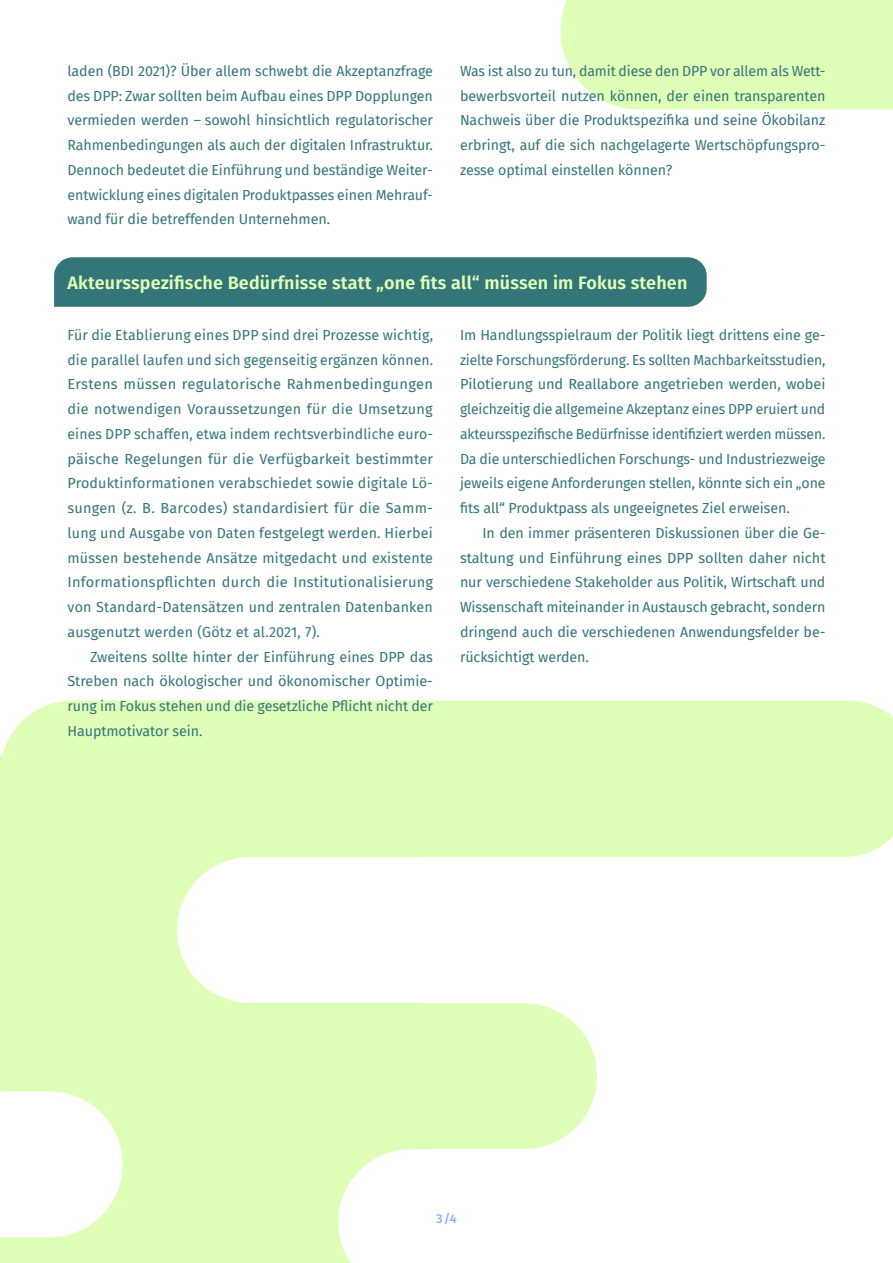
<style>
.page{position:relative;width:893px;height:1263px;background:#fff}
.page>*{position:absolute;margin:0;border:0;box-sizing:border-box;transform-origin:0 0}
.t1{font:600 18px "Fira Sans";letter-spacing:.01em;color:#dfffb9}
.t2{font:14.25px/24.8px "Fira Sans";letter-spacing:-.005em;color:#337578;text-align:justify}
.t3{font:500 12.75px "Fira Sans";color:#87adff}
</style>
<div class="page">
<div style="left:54px;top:257px;width:653px;height:50px;background:#337578"></div>
<div style="left:560px;top:0;width:333px;height:110px;background:#dfffb9"></div>
<svg style="left:0;top:700px;width:893px;height:563px;fill:#dfffb9"></svg>
<p class="t2" style="left:68px;top:58px;width:367px">laden (BDI 2021)? Über allem schwebt die Akzeptanzfrage des DPP: Zwar sollten beim Aufbau eines DPP Dopplungen vermieden werden – sowohl hinsichtlich regulatorischer Rahmenbedingungen als auch der digitalen Infrastruktur.<br>Dennoch bedeutet die Einführung und beständige Weiter&shy;entwicklung eines digitalen Produktpasses einen Mehrauf&shy;wand für die betreffenden Unternehmen.</p>
<p class="t2" style="left:460px;top:58px;width:367px">Was ist also zu tun, damit diese den DPP vor allem als Wett&shy;bewerbsvorteil nutzen können, der einen transparenten Nachweis über die Produktspezifika und seine Ökobilanz erbringt, auf die sich nachgelagerte Wertschöpfungspro&shy;zesse optimal einstellen können?</p>
<p class="t1" style="left:68px;top:268px;width:621px">Akteursspezifische Bedürfnisse statt „one fits all“ müssen im Fokus stehen</p>
<p class="t2" style="left:68px;top:322px;width:367px">Für die Etablierung eines DPP sind drei Prozesse wichtig, die parallel laufen und sich gegenseitig ergänzen können.<br>Erstens müssen regulatorische Rahmenbedingungen die notwendigen Voraussetzungen für die Umsetzung eines DPP schaffen, etwa indem rechtsverbindliche euro&shy;päische Regelungen für die Verfügbarkeit bestimmter Produktinformationen verabschiedet sowie digitale Lö&shy;sungen (z. B. Barcodes) standardisiert für die Samm&shy;lung und Ausgabe von Daten festgelegt werden. Hierbei müssen bestehende Ansätze mitgedacht und existente Informationspflichten durch die Institutionalisierung von Standard-Datensätzen und zentralen Datenbanken ausgenutzt werden (Götz et al.2021, 7).</p>
<p class="t2" style="left:68px;top:644px;width:367px;text-indent:22px">Zweitens sollte hinter der Einführung eines DPP das Streben nach ökologischer und ökonomischer Optimie&shy;rung im Fokus stehen und die gesetzliche Pflicht nicht der Hauptmotivator sein.</p>
<p class="t2" style="left:460px;top:322px;width:367px">Im Handlungsspielraum der Politik liegt drittens eine ge&shy;zielte Forschungsförderung. Es sollten Machbarkeitsstudien, Pilotierung und Reallabore angetrieben werden, wobei gleichzeitig die allgemeine Akzeptanz eines DPP eruiert und akteursspezifische Bedürfnisse identifiziert werden müssen.<br>Da die unterschiedlichen Forschungs- und Industriezweige jeweils eigene Anforderungen stellen, könnte sich ein „one fits all“ Produktpass als ungeeignetes Ziel erweisen.</p>
<p class="t2" style="left:460px;top:520px;width:367px;text-indent:23px">In den immer präsenteren Diskussionen über die Ge&shy;staltung und Einführung eines DPP sollten daher nicht nur verschiedene Stakeholder aus Politik, Wirtschaft und Wissenschaft miteinander in Austausch gebracht, sondern dringend auch die verschiedenen Anwendungsfelder be&shy;rücksichtigt werden.</p>
<p class="t3" style="left:436px;top:1208px;width:22px">3/4</p>
</div>
